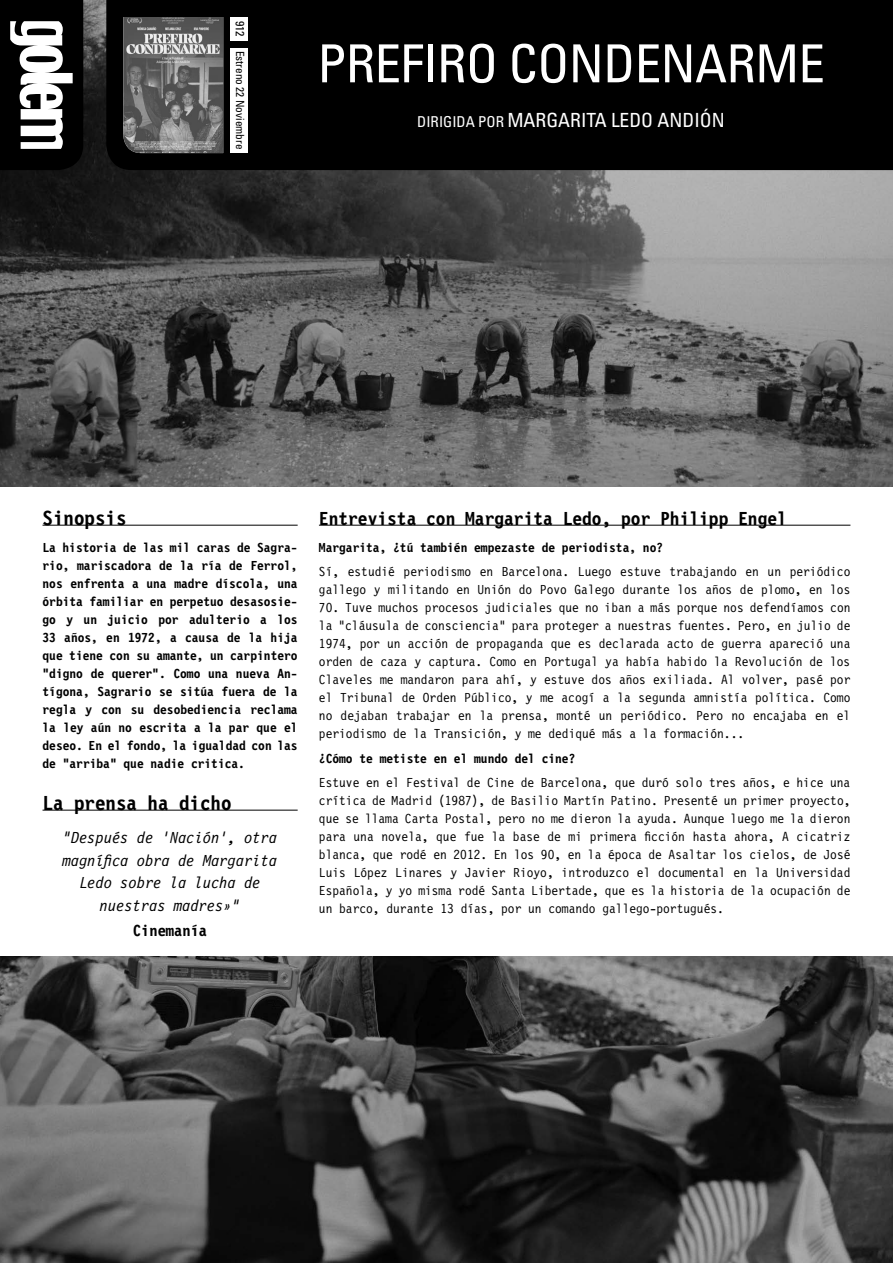
<style>
.page{position:relative;width:893px;height:1263px;background:#fff}
.page>*{position:absolute;margin:0;border:0;box-sizing:border-box;transform-origin:0 0}
.t1{font:condensed 52.5px "Univers";letter-spacing:-.01em;color:#fff}
.t2{font:700 21px "Letter Gothic 12 Pitch BT";color:#000}
.t3{font:700 19.5px "Letter Gothic 12 Pitch BT";color:#000}
.t4{font:condensed 19.5px "Univers";color:#fff}
.t5{font:italic 16.5px/22.5px "Letter Gothic 12 Pitch BT";color:#000;text-align:center}
.t6{font:700 16.5px "Letter Gothic 12 Pitch BT";color:#000}
.t7{font:13.5px/18px "Letter Gothic 12 Pitch BT";color:#000;text-align:justify}
.t8{font:700 13.5px/18px "Letter Gothic 12 Pitch BT";color:#000;text-align:justify}
.t9{font:condensed 11.25px "Univers";color:#000}
.s1{font-size:12px}
.s2{font-size:15px}
</style>
<div class="page">
<img style="left:0;top:0;width:893px;height:487px">
<div style="left:106px;top:0;width:787px;height:170px;background:#000"></div>
<img style="left:123px;top:17px;width:100px;height:136px">
<div style="left:231px;top:17px;width:17px;height:23px;background:#fff"></div>
<div style="left:231px;top:48px;width:17px;height:105px;background:#fff"></div>
<hr style="left:319px;top:525px;width:531px;height:1px;background:#000">
<svg style="left:0;top:0;width:83px;height:170px"></svg>
<img style="left:0;top:957px;width:893px;height:306px">
<hr style="left:43px;top:525px;width:255px;height:1px;background:#000">
<hr style="left:43px;top:810px;width:255px;height:1px;background:#000">
<p class="t9" style="left:247px;top:21px;width:130px;rotate:90deg"><span class="s1">912</span> Estreno 22 Noviembre</p>
<h1 class="t1" style="left:317px;top:30px;width:509px">PREFIRO CONDENARME</h1>
<h3 class="t4" style="left:417px;top:108px;width:309px"><span class="s2">DIRIGIDA POR</span> MARGARITA LEDO ANDIÓN</h3>
<h2 class="t2" style="left:43px;top:506px;width:85px">Sinopsis</h2>
<p class="t8" style="left:43px;top:539px;width:257px">La historia de las mil caras de Sagra&shy;rio, mariscadora de la ría de Ferrol, nos enfrenta a una madre díscola, una órbita familiar en perpetuo desasosie&shy;go y un juicio por adulterio a los 33 años, en 1972, a causa de la hija que tiene con su amante, un carpintero “digno de querer”. Como una nueva An&shy;tígona, Sagrario se sitúa fuera de la regla y con su desobediencia reclama la ley aún no escrita a la par que el deseo. En el fondo, la igualdad con las de “arriba” que nadie critica.</p>
<h2 class="t2" style="left:43px;top:791px;width:190px">La prensa ha dicho</h2>
<p class="t5" style="left:63px;top:827px;width:216px">“Después de ‘Nación’, otra magnífica obra de Margarita<br>Ledo sobre la lucha de nuestras madres»”</p>
<p class="t6" style="left:133px;top:922px;width:76px">Cinemanía</p>
<h3 class="t3" style="left:319px;top:507px;width:469px">Entrevista con Margarita Ledo, por Philipp Engel</h3>
<p class="t8" style="left:319px;top:539px;width:346px">Margarita, ¿tú también empezaste de periodista, no?</p>
<p class="t7" style="left:319px;top:563px;width:533px">Sí, estudié periodismo en Barcelona. Luego estuve trabajando en un periódico gallego y militando en Unión do Povo Galego durante los años de plomo, en los</p>
<p class="t7" style="left:319px;top:599px;width:533px">70. Tuve muchos procesos judiciales que no iban a más porque nos defendíamos con la “cláusula de consciencia” para proteger a nuestras fuentes. Pero, en julio de 1974, por un acción de propaganda que es declarada acto de guerra apareció una orden de caza y captura. Como en Portugal ya había habido la Revolución de los Claveles me mandaron para ahí, y estuve dos años exiliada. Al volver, pasé por el Tribunal de Orden Público, y me acogí a la segunda amnistía política. Como no dejaban trabajar en la prensa, monté un periódico. Pero no encajaba en el periodismo de la Transición, y me dediqué más a la formación...</p>
<p class="t8" style="left:319px;top:750px;width:258px">¿Cómo te metiste en el mundo del cine?</p>
<p class="t7" style="left:319px;top:774px;width:533px">Estuve en el Festival de Cine de Barcelona, que duró solo tres años, e hice una crítica de Madrid (1987), de Basilio Martín Patino. Presenté un primer proyecto, que se llama Carta Postal, pero no me dieron la ayuda. Aunque luego me la dieron para una novela, que fue la base de mi primera ficción hasta ahora, A cicatriz blanca, que rodé en 2012. En los 90, en la época de Asaltar los cielos, de José Luis López Linares y Javier Rioyo, introduzco el documental en la Universidad Española, y yo misma rodé Santa Libertade, que es la historia de la ocupación de un barco, durante 13 días, por un comando gallego-portugués.</p>
</div>
